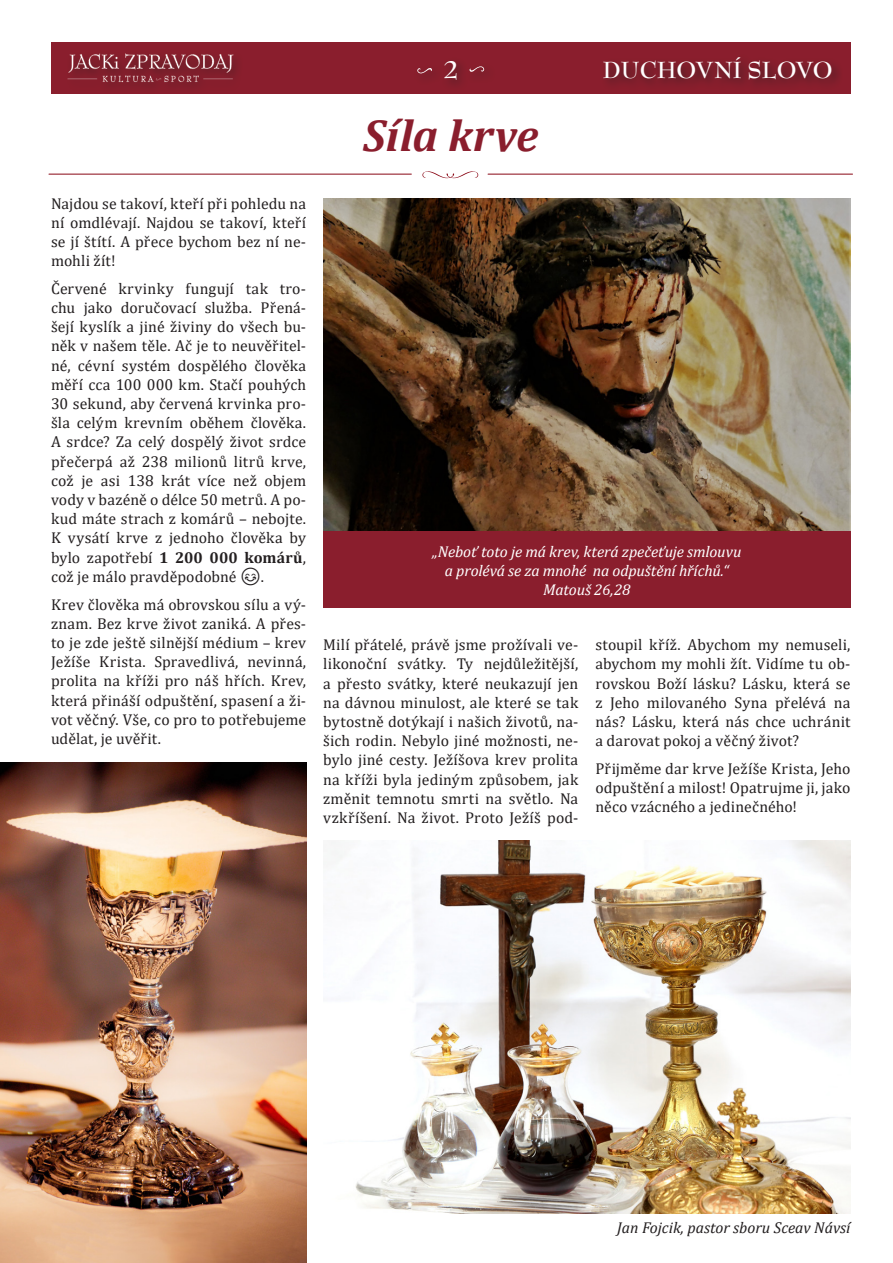
<style>
.page{position:relative;width:893px;height:1263px;background:#fff}
.page>*{position:absolute;margin:0;border:0;box-sizing:border-box;transform-origin:0 0}
.t1{font:italic 700 45px "Cambria";color:#8a1e2d}
.t2{font:700 27px "Bernhard Modern Std";color:#fff}
.t3{font:700 25.5px "Bernhard Modern Std";color:#fff}
.t4{font:15.75px/19.2px "Cambria";letter-spacing:.005em;color:#231f20;text-align:justify}
.t5{font:italic 15.75px/19.2px "Cambria";letter-spacing:-.01em;color:#fff;text-align:center}
.t6{font:italic 15.75px "Cambria";color:#231f20}
.s1{font-weight:700}
</style>
<div class="page">
<div style="left:51px;top:42px;width:799px;height:52px;background:#8a1e2d"></div>
<svg style="left:417px;top:68px;width:15px;height:6px"></svg>
<svg style="left:469px;top:66px;width:16px;height:6px"></svg>
<div style="left:441px;top:58px;width:28px;height:33px;background:#231f20;opacity:.75"></div>
<img style="left:67px;top:53px;width:166px;height:30px">
<div style="left:601px;top:54px;width:243px;height:37px;background:#231f20;opacity:.75"></div>
<svg style="left:422px;top:171px;width:56px;height:7px"></svg>
<hr style="left:488px;top:174px;width:364px;height:1px;background:#890614">
<hr style="left:49px;top:174px;width:362px;height:1px;background:#890614">
<img style="left:323px;top:198px;width:527px;height:333px">
<img style="left:0;top:762px;width:306px;height:501px">
<img style="left:331px;top:841px;width:519px;height:372px">
<div style="left:323px;top:531px;width:527px;height:77px;background:#8a1e2d"></div>
<h2 class="t2" style="left:443px;top:56px;width:17px">2</h2>
<h3 class="t3" style="left:603px;top:56px;width:231px">DUCHOVNÍ SLOVO</h3>
<h1 class="t1" style="left:363px;top:104px;width:177px">Síla krve</h1>
<p class="t4" style="left:51px;top:193px;width:257px">Najdou se takoví, kteří při pohledu na ní omdlévají. Najdou se takoví, kteří se jí štítí. A přece bychom bez ní ne&shy;mohli žít!</p>
<p class="t4" style="left:51px;top:279px;width:257px">Červené krvinky fungují tak tro&shy;chu jako doručovací služba. Přená&shy;šejí kyslík a jiné živiny do všech bu&shy;něk v našem těle. Ač je to neuvěřitel&shy;né, cévní systém dospělého člověka měří cca 100 000 km. Stačí pouhých 30 sekund, aby červená krvinka pro&shy;šla celým krevním oběhem člověka.<br>A srdce? Za celý dospělý život srdce přečerpá až 238 milionů litrů krve, což je asi 138 krát více než objem vody v bazéně o délce 50 metrů. A po&shy;kud máte strach z komárů – nebojte.<br>K vysátí krve z jednoho člověka by bylo zapotřebí <span class="s1">1 200 000 komárů</span>, což je málo pravděpodobné</p>
<p class="t4" style="left:51px;top:563px;width:257px;line-height:27.8px;text-indent:210px">.<br>Krev člověka má obrovskou sílu a vý-</p>
<p class="t4" style="left:51px;top:614px;width:257px">znam. Bez krve život zaniká. A přes&shy;to je zde ještě silnější médium – krev Ježíše Krista. Spravedlivá, nevinná, prolita na kříži pro náš hřích. Krev, která přináší odpuštění, spasení a ži&shy;vot věčný. Vše, co pro to potřebujeme udělat, je uvěřit.</p>
<p class="t5" style="left:432px;top:541px;width:311px">„Neboť toto je má krev, která zpečeťuje smlouvu a prolévá se za mnohé na odpuštění hříchů.“<br>Matouš 26,28</p>
<p class="t4" style="left:323px;top:635px;width:257px">Milí přátelé, právě jsme prožívali ve&shy;likonoční svátky. Ty nejdůležitější, a přesto svátky, které neukazují jen na dávnou minulost, ale které se tak bytostně dotýkají i našich životů, na&shy;šich rodin. Nebylo jiné možnosti, ne&shy;bylo jiné cesty. Ježíšova krev prolita na kříži byla jediným způsobem, jak změnit temnotu smrti na světlo. Na vzkříšení. Na život. Proto Ježíš pod-</p>
<p class="t4" style="left:595px;top:635px;width:257px">stoupil kříž. Abychom my nemuseli, abychom my mohli žít. Vidíme tu ob&shy;rovskou Boží lásku? Lásku, která se z Jeho milovaného Syna přelévá na nás? Lásku, která nás chce uchránit a darovat pokoj a věčný život?</p>
<p class="t4" style="left:595px;top:759px;width:257px">Přijměme dar krve Ježíše Krista, Jeho odpuštění a milost! Opatrujme ji, jako něco vzácného a jedinečného!</p>
<p class="t6" style="left:617px;top:1217px;width:235px">Jan Fojcik, pastor sboru Sceav Návsí</p>
</div>
